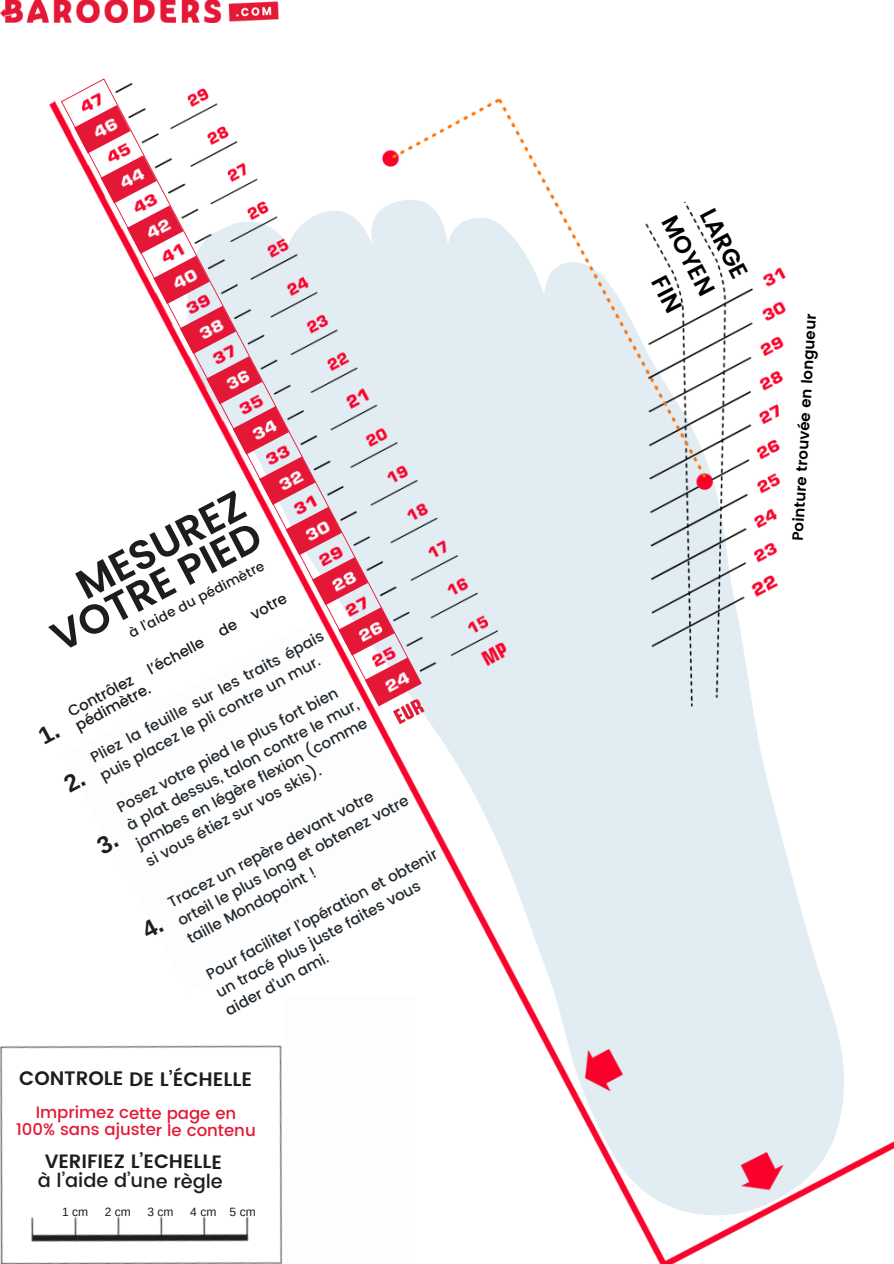
<style>
.page{position:relative;width:894px;height:1264px;background:#fff}
.page>*{position:absolute;margin:0;border:0;box-sizing:border-box;transform-origin:0 0}
.t1{font:600 41.1px/34.8px "Poppins";color:#1d1d1b;text-align:right}
.t2{font:600 24px/37px "Poppins";color:#000;text-align:right}
.t3{font:600 19.5px "Poppins";letter-spacing:-.005em;color:#1d1d1b}
.t4{font:600 19.35px "Poppins";letter-spacing:-.005em;color:#1d1d1b}
.t5{font:500 19.35px "Poppins";letter-spacing:-.005em;color:#1d1d1b}
.t6{font:500 16.5px/17px "Poppins";letter-spacing:-.005em;color:#e51736;text-align:center}
.t7{font:500 15.15px/20.2px "Poppins";color:#20292f}
.t8{font:500 15px/15.9px "Poppins";color:#1d1d1b}
.t9{font:600 15px "Poppins";color:#000}
.t10{font:500 13.5px "Poppins";color:#1d1d1b}
.t11{font:12px "Arimo";letter-spacing:.14em;color:#1d1d1b}
</style>
<div class="page">
<img style="left:49px;top:7px;width:844px;height:1256px">
<img style="left:0;top:0;width:278px;height:23px">
<img style="left:0;top:916px;width:375px;height:347px">
<svg style="left:62px;top:621px;width:379px;height:371px"></svg>
<div style="left:285px;top:996px;width:130px;height:267px;background:#fefdfd"></div>
<svg style="left:506px;top:7px;width:299px;height:237px"></svg>
<svg style="left:49px;top:724px;width:11px;height:20px"></svg>
<svg style="left:62px;top:772px;width:24px;height:20px"></svg>
<svg style="left:95px;top:833px;width:24px;height:21px"></svg>
<svg style="left:140px;top:918px;width:24px;height:20px"></svg>
<h1 class="t1" style="left:30px;top:594px;width:232px;rotate:-28deg">MESUREZ<br>VOTRE PIED</h1>
<p class="t10" style="left:126px;top:626px;width:152px;rotate:-27deg">à l’aide du pédimètre</p>
<p class="t8" style="left:65px;top:705px;width:247px;rotate:-28deg">Contrôlez l’échelle de votre pédimètre.</p>
<p class="t7" style="left:87px;top:749px;width:263px;rotate:-28deg">Pliez la feuille sur les traits épais puis placez le pli contre un mur.</p>
<p class="t7" style="left:113px;top:799px;width:262px;rotate:-28deg">Posez votre pied le plus fort bien à plat dessus, talon contre le mur, jambes en légère flexion (comme si vous étiez sur vos skis).</p>
<p class="t7" style="left:164px;top:894px;width:261px;rotate:-28deg">Tracez un repère devant votre orteil le plus long et obtenez votre taille Mondopoint !</p>
<p class="t7" style="left:202px;top:965px;width:261px;rotate:-28deg">Pour faciliter l’opération et obtenir un tracé plus juste faites vous aider d’un ami.</p>
<p class="t3" style="left:19px;top:1067px;width:234px">CONTROLE DE L’ÉCHELLE</p>
<p class="t6" style="left:16px;top:1104px;width:241px">Imprimez cette page en<br>100% sans ajuster le contenu</p>
<p class="t4" style="left:45px;top:1150px;width:179px">VERIFIEZ L’ECHELLE</p>
<p class="t5" style="left:38px;top:1169px;width:187px">à l’aide d’une règle</p>
<p class="t11" style="left:62px;top:1205px;width:28px">1cm</p>
<p class="t11" style="left:105px;top:1205px;width:28px">2cm</p>
<p class="t11" style="left:148px;top:1205px;width:28px">3cm</p>
<p class="t11" style="left:190px;top:1205px;width:67px">4cm 5cm</p>
<h2 class="t2" style="left:717px;top:191px;width:89px;rotate:63deg">LARGE<br>MOYEN<br>FIN</h2>
<p class="t9" style="left:789px;top:540px;width:229px;rotate:-87deg">Pointure trouvée en longueur</p>
</div>
